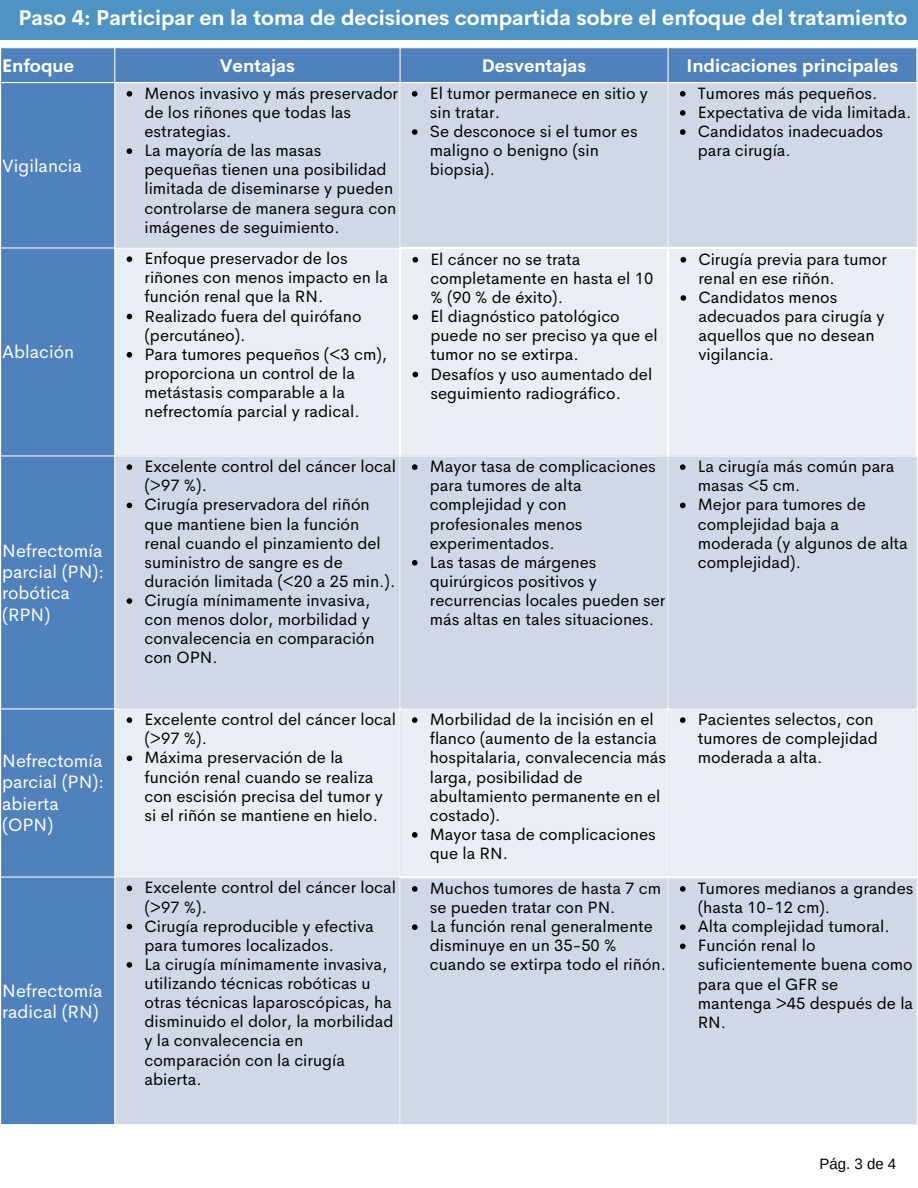
<style>
.page{position:relative;width:918px;height:1188px;background:#fff}
.page>*{position:absolute;margin:0;border:0;box-sizing:border-box;transform-origin:0 0}
.t1{font:700 21px "Cerebri Sans";color:#fff}
.t2{font:18px/21.3px "Cerebri Sans";color:#fff}
.t3{font:700 18px "Cerebri Sans";color:#fff}
.t4{font:16.5px/19.2px "Cerebri Sans";color:#000}
.t5{font:15px "Arimo";color:#000}
</style>
<div class="page">
<div style="left:0;top:0;width:918px;height:40px;background:#4d94c5"></div>
<div style="left:1px;top:48px;width:915px;height:1076px;background:#4f81bd"></div>
<div style="left:115px;top:83px;width:801px;height:1041px;background:#d0d8e8"></div>
<svg style="left:115px;top:248px;width:801px;height:629px;background:#dfe4ef"></svg>
<svg style="left:127px;top:91px;width:5px;height:6px"></svg>
<svg style="left:127px;top:148px;width:5px;height:6px"></svg>
<svg style="left:412px;top:91px;width:6px;height:6px"></svg>
<svg style="left:412px;top:129px;width:6px;height:6px"></svg>
<svg style="left:680px;top:91px;width:6px;height:6px"></svg>
<svg style="left:680px;top:110px;width:6px;height:6px"></svg>
<svg style="left:680px;top:129px;width:6px;height:6px"></svg>
<svg style="left:127px;top:256px;width:5px;height:6px"></svg>
<svg style="left:127px;top:314px;width:5px;height:5px"></svg>
<svg style="left:127px;top:352px;width:5px;height:6px"></svg>
<svg style="left:412px;top:257px;width:6px;height:6px"></svg>
<svg style="left:412px;top:314px;width:6px;height:6px"></svg>
<svg style="left:412px;top:372px;width:6px;height:5px"></svg>
<svg style="left:680px;top:257px;width:6px;height:6px"></svg>
<svg style="left:680px;top:295px;width:6px;height:6px"></svg>
<svg style="left:127px;top:464px;width:5px;height:6px"></svg>
<svg style="left:127px;top:503px;width:5px;height:5px"></svg>
<svg style="left:127px;top:598px;width:5px;height:6px"></svg>
<svg style="left:412px;top:464px;width:6px;height:6px"></svg>
<svg style="left:412px;top:560px;width:6px;height:6px"></svg>
<svg style="left:680px;top:464px;width:6px;height:6px"></svg>
<svg style="left:680px;top:503px;width:6px;height:5px"></svg>
<svg style="left:127px;top:717px;width:5px;height:6px"></svg>
<svg style="left:127px;top:756px;width:5px;height:5px"></svg>
<svg style="left:412px;top:717px;width:6px;height:6px"></svg>
<svg style="left:412px;top:832px;width:6px;height:6px"></svg>
<svg style="left:680px;top:717px;width:6px;height:6px"></svg>
<svg style="left:127px;top:886px;width:5px;height:5px"></svg>
<svg style="left:127px;top:924px;width:5px;height:5px"></svg>
<svg style="left:127px;top:962px;width:5px;height:6px"></svg>
<svg style="left:412px;top:886px;width:6px;height:6px"></svg>
<svg style="left:412px;top:924px;width:6px;height:6px"></svg>
<svg style="left:680px;top:886px;width:6px;height:6px"></svg>
<svg style="left:680px;top:924px;width:6px;height:6px"></svg>
<svg style="left:680px;top:943px;width:6px;height:6px"></svg>
<hr style="left:114px;top:48px;width:1px;height:1076px;background:#fff">
<hr style="left:400px;top:48px;width:1px;height:199px;background:#fff">
<hr style="left:400px;top:456px;width:1px;height:668px;background:#fff">
<hr style="left:668px;top:48px;width:1px;height:199px;background:#fff">
<hr style="left:668px;top:456px;width:1px;height:668px;background:#fff">
<hr style="left:0;top:82px;width:917px;height:1px;background:#fff">
<hr style="left:0;top:247px;width:399px;height:1px;background:#fff">
<hr style="left:0;top:455px;width:916px;height:1px;background:#fff">
<hr style="left:0;top:708px;width:917px;height:1px;background:#fff">
<hr style="left:0;top:877px;width:400px;height:1px;background:#fff">
<hr style="left:399px;top:249px;width:2px;height:207px;background:#fff">
<hr style="left:667px;top:249px;width:2px;height:207px;background:#fff">
<hr style="left:399px;top:247px;width:519px;height:2px;background:#fff">
<hr style="left:400px;top:876px;width:517px;height:2px;background:#fff">
<p class="t1" style="left:18px;top:4px;width:891px">Paso 4: Participar en la toma de decisiones compartida sobre el enfoque del tratamiento</p>
<h1 class="t3" style="left:2px;top:54px;width:73px">Enfoque</h1>
<p class="t3" style="left:220px;top:54px;width:77px">Ventajas</p>
<p class="t3" style="left:482px;top:54px;width:106px">Desventajas</p>
<p class="t3" style="left:687px;top:54px;width:213px">Indicaciones principales</p>
<p class="t2" style="left:2px;top:155px;width:81px">Vigilancia</p>
<p class="t2" style="left:2px;top:341px;width:73px">Ablación</p>
<p class="t2" style="left:2px;top:540px;width:103px">Nefrectomía parcial (PN): robótica (RPN)</p>
<p class="t2" style="left:2px;top:750px;width:103px">Nefrectomía parcial (PN): abierta (OPN)</p>
<p class="t2" style="left:2px;top:980px;width:102px">Nefrectomía radical (RN)</p>
<p class="t4" style="left:145px;top:83px;width:255px">Menos invasivo y más preservador de los riñones que todas las estrategias.</p>
<p class="t4" style="left:145px;top:141px;width:253px">La mayoría de las masas pequeñas tienen una posibilidad limitada de diseminarse y pueden controlarse de manera segura con imágenes de seguimiento.</p>
<p class="t4" style="left:145px;top:249px;width:245px">Enfoque preservador de los riñones con menos impacto en la función renal que la RN.</p>
<p class="t4" style="left:145px;top:306px;width:219px">Realizado fuera del quirófano (percutáneo).</p>
<p class="t4" style="left:145px;top:344px;width:244px">Para tumores pequeños (&lt;3 cm), proporciona un control de la metástasis comparable a la nefrectomía parcial y radical.</p>
<p class="t4" style="left:145px;top:457px;width:253px">Excelente control del cáncer local (&gt;97 %).</p>
<p class="t4" style="left:145px;top:495px;width:252px">Cirugía preservadora del riñón que mantiene bien la función renal cuando el pinzamiento del suministro de sangre es de duración limitada (&lt;20 a 25 min.).</p>
<p class="t4" style="left:145px;top:591px;width:232px">Cirugía mínimamente invasiva, con menos dolor, morbilidad y convalecencia en comparación con OPN.</p>
<p class="t4" style="left:145px;top:710px;width:253px">Excelente control del cáncer local (&gt;97 %).</p>
<p class="t4" style="left:145px;top:748px;width:240px">Máxima preservación de la función renal cuando se realiza con escisión precisa del tumor y si el riñón se mantiene en hielo.</p>
<p class="t4" style="left:145px;top:878px;width:253px">Excelente control del cáncer local (&gt;97 %).</p>
<p class="t4" style="left:145px;top:916px;width:231px">Cirugía reproducible y efectiva para tumores localizados.</p>
<p class="t4" style="left:145px;top:955px;width:250px">La cirugía mínimamente invasiva, utilizando técnicas robóticas u otras técnicas laparoscópicas, ha disminuido el dolor, la morbilidad y la convalecencia en comparación con la cirugía abierta.</p>
<p class="t4" style="left:430px;top:83px;width:220px">El tumor permanece en sitio y sin tratar.</p>
<p class="t4" style="left:430px;top:122px;width:209px">Se desconoce si el tumor es maligno o benigno (sin biopsia).</p>
<p class="t4" style="left:430px;top:249px;width:224px">El cáncer no se trata completamente en hasta el 10 % (90 % de éxito).</p>
<p class="t4" style="left:430px;top:307px;width:229px">El diagnóstico patológico puede no ser preciso ya que el tumor no se extirpa.</p>
<p class="t4" style="left:430px;top:364px;width:223px">Desafíos y uso aumentado del seguimiento radiográfico.</p>
<p class="t4" style="left:430px;top:457px;width:227px">Mayor tasa de complicaciones para tumores de alta complejidad y con profesionales menos experimentados.</p>
<p class="t4" style="left:430px;top:552px;width:237px">Las tasas de márgenes quirúrgicos positivos y recurrencias locales pueden ser más altas en tales situaciones.</p>
<p class="t4" style="left:430px;top:710px;width:238px">Morbilidad de la incisión en el flanco (aumento de la estancia hospitalaria, convalecencia más larga, posibilidad de abultamiento permanente en el costado).</p>
<p class="t4" style="left:430px;top:825px;width:227px">Mayor tasa de complicaciones que la RN.</p>
<p class="t4" style="left:430px;top:879px;width:233px">Muchos tumores de hasta 7 cm se pueden tratar con PN.</p>
<p class="t4" style="left:430px;top:917px;width:238px">La función renal generalmente disminuye en un 35-50 % cuando se extirpa todo el riñón.</p>
<p class="t4" style="left:698px;top:83px;width:181px">Tumores más pequeños.</p>
<p class="t4" style="left:698px;top:103px;width:215px">Expectativa de vida limitada.</p>
<p class="t4" style="left:698px;top:122px;width:187px">Candidatos inadecuados para cirugía.</p>
<p class="t4" style="left:698px;top:249px;width:190px">Cirugía previa para tumor renal en ese riñón.</p>
<p class="t4" style="left:698px;top:288px;width:188px">Candidatos menos adecuados para cirugía y aquellos que no desean vigilancia.</p>
<p class="t4" style="left:698px;top:457px;width:198px">La cirugía más común para masas &lt;5 cm.</p>
<p class="t4" style="left:698px;top:495px;width:212px">Mejor para tumores de complejidad baja a moderada (y algunos de alta complejidad).</p>
<p class="t4" style="left:698px;top:710px;width:182px">Pacientes selectos, con tumores de complejidad moderada a alta.</p>
<p class="t4" style="left:698px;top:879px;width:217px">Tumores medianos a grandes (hasta 10-12 cm).</p>
<p class="t4" style="left:698px;top:917px;width:193px">Alta complejidad tumoral.</p>
<p class="t4" style="left:698px;top:936px;width:217px">Función renal lo suficientemente buena como para que el GFR se mantenga &gt;45 después de la<br>RN.</p>
<p class="t5" style="left:820px;top:1156px;width:78px">Pág. 3 de 4</p>
</div>
